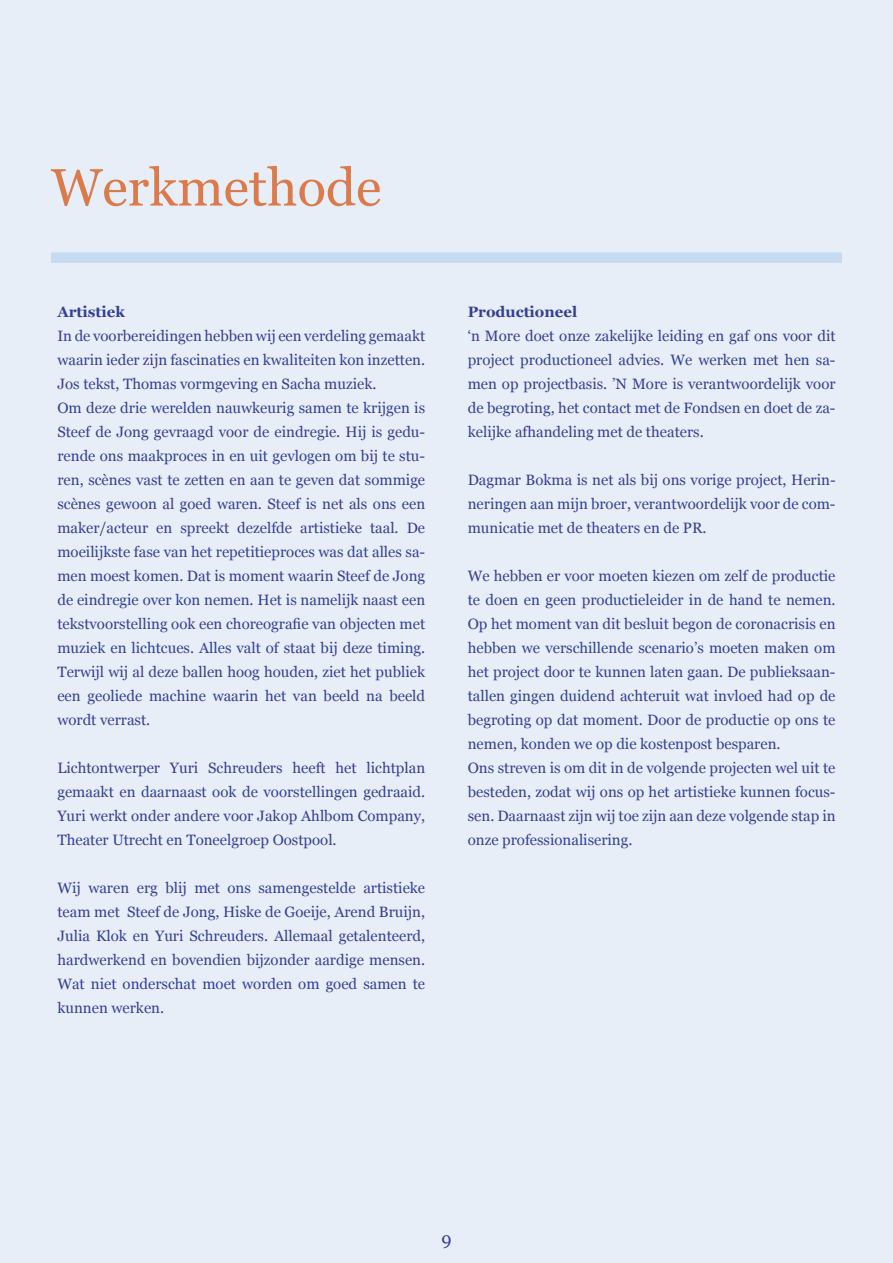
<style>
.page{position:relative;width:893px;height:1263px;background:#e8eef7}
.page>*{position:absolute;margin:0;border:0;box-sizing:border-box;transform-origin:0 0}
.t1{font:52.5px "Georgia";color:#db7b4b}
.t2{font:18px "Georgia";color:#37428e}
.t3{font:15px/24px "Georgia";color:#354093;text-align:justify}
.t4{font:700 15px "Georgia";color:#354093}
</style>
<div class="page">
<div style="left:51px;top:252px;width:791px;height:11px;background:#c4dbf2"></div>
<h1 class="t1" style="left:51px;top:149px;width:332px">Werkmethode</h1>
<p class="t4" style="left:57px;top:300px;width:69px">Artistiek</p>
<p class="t3" style="left:57px;top:323px;width:369px;text-align:left">In de voorbereidingen hebben wij een verdeling gemaakt waarin ieder zijn fascinaties en kwaliteiten kon inzetten.<br>Jos tekst, Thomas vormgeving en Sacha muziek.<br>Om deze drie werelden nauwkeurig samen te krijgen is Steef de Jong gevraagd voor de eindregie. Hij is gedu&shy;rende ons maakproces in en uit gevlogen om bij te stu&shy;ren, scènes vast te zetten en aan te geven dat sommige scènes gewoon al goed waren. Steef is net als ons een maker/acteur en spreekt dezelfde artistieke taal. De moeilijkste fase van het repetitieproces was dat alles sa&shy;men moest komen. Dat is moment waarin Steef de Jong de eindregie over kon nemen. Het is namelijk naast een tekstvoorstelling ook een choreografie van objecten met muziek en lichtcues. Alles valt of staat bij deze timing.<br>Terwijl wij al deze ballen hoog houden, ziet het publiek een geoliede machine waarin het van beeld na beeld wordt verrast.</p>
<p class="t3" style="left:57px;top:755px;width:369px">Lichtontwerper Yuri Schreuders heeft het lichtplan gemaakt en daarnaast ook de voorstellingen gedraaid.<br>Yuri werkt onder andere voor Jakop Ahlbom Company, Theater Utrecht en Toneelgroep Oostpool.</p>
<p class="t3" style="left:57px;top:875px;width:369px">Wij waren erg blij met ons samengestelde artistieke team met Steef de Jong, Hiske de Goeije, Arend Bruijn, Julia Klok en Yuri Schreuders. Allemaal getalenteerd, hardwerkend en bovendien bijzonder aardige mensen.<br>Wat niet onderschat moet worden om goed samen te kunnen werken.</p>
<p class="t4" style="left:468px;top:300px;width:111px">Productioneel</p>
<p class="t3" style="left:468px;top:323px;width:369px">‘n More doet onze zakelijke leiding en gaf ons voor dit project productioneel advies. We werken met hen sa&shy;men op projectbasis. ’N More is verantwoordelijk voor de begroting, het contact met de Fondsen en doet de za&shy;kelijke afhandeling met de theaters.</p>
<p class="t3" style="left:468px;top:467px;width:369px">Dagmar Bokma is net als bij ons vorige project, Herin&shy;neringen aan mijn broer, verantwoordelijk voor de com&shy;municatie met de theaters en de PR.</p>
<p class="t3" style="left:468px;top:563px;width:369px;text-align:left">We hebben er voor moeten kiezen om zelf de productie te doen en geen productieleider in de hand te nemen.<br>Op het moment van dit besluit begon de coronacrisis en hebben we verschillende scenario’s moeten maken om het project door te kunnen laten gaan. De publieksaan&shy;tallen gingen duidend achteruit wat invloed had op de begroting op dat moment. Door de productie op ons te nemen, konden we op die kostenpost besparen.<br>Ons streven is om dit in de volgende projecten wel uit te besteden, zodat wij ons op het artistieke kunnen focus&shy;sen. Daarnaast zijn wij toe zijn aan deze volgende stap in onze professionalisering.</p>
<p class="t2" style="left:441px;top:1225px;width:12px">9</p>
</div>
